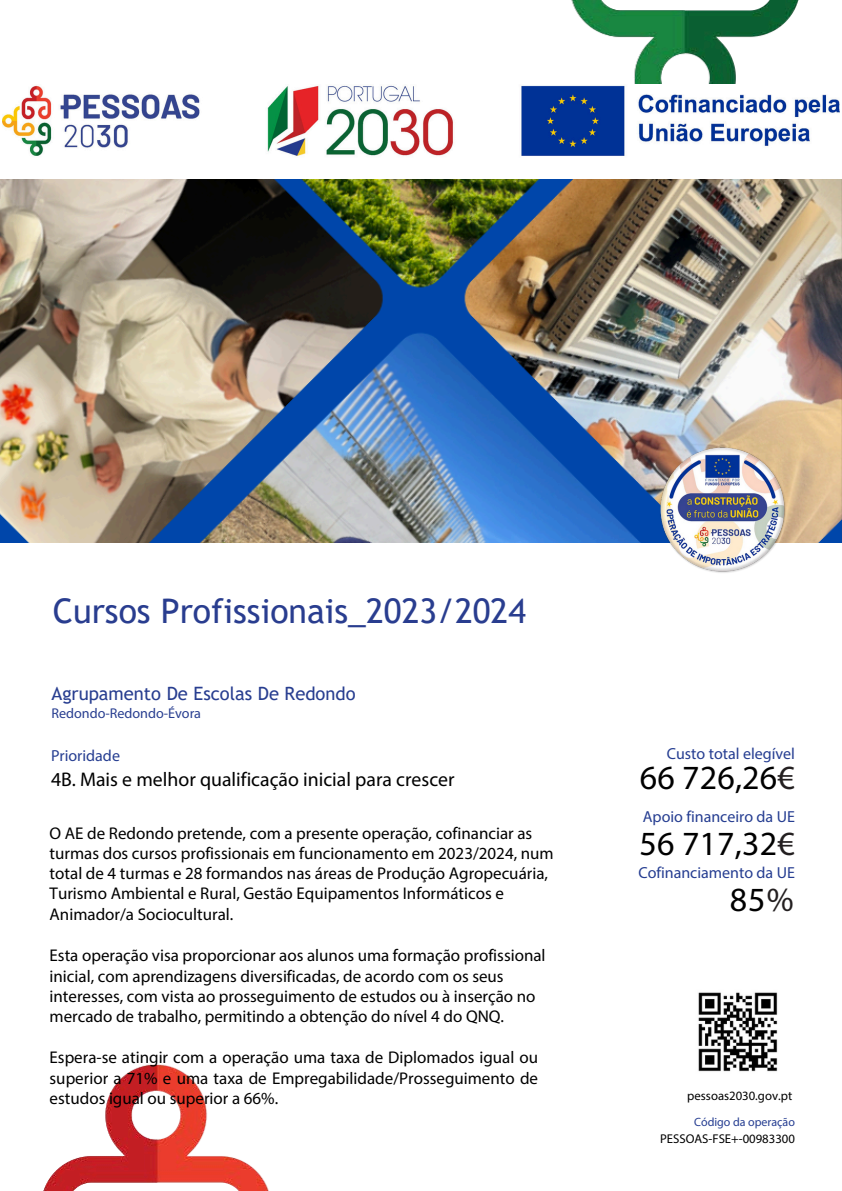
<style>
.page{position:relative;width:842px;height:1191px;background:#fff}
.page>*{position:absolute;margin:0;border:0;box-sizing:border-box;transform-origin:0 0}
.t1{font:33.9px "Trebuchet MS";color:#293d8f}
.t2{font:33.9px "Myriad Pro";letter-spacing:.005em;color:#000}
.t3{font:19.8px "Myriad Pro";color:#000}
.t4{font:18.4px "Trebuchet MS";color:#283e90}
.t5{font:17px/20.2px "Myriad Pro";color:#000}
.t6{font:16px "Myriad Pro";color:#253d91}
.t7{font:14.1px "Myriad Pro";color:#283e90}
.t8{font:12.7px "Myriad Pro";color:#000}
.t9{font:12px "Myriad Pro";color:#253d91}
.s1{color:#231f20}
</style>
<div class="page">
<img style="left:2px;top:1px;width:840px;height:1189px">
<img style="left:3px;top:85px;width:836px;height:73px">
<div style="left:0;top:189px;width:841px;height:377px;background:#fff"></div>
<div style="left:683px;top:977px;width:110px;height:108px;background:#fff"></div>
<img style="left:698px;top:992px;width:80px;height:80px">
<img style="left:0;top:179px;width:842px;height:363px">
<img style="left:655px;top:442px;width:137px;height:132px">
<h1 class="t1" style="left:53px;top:590px;width:475px">Cursos Profissionais_2023/2024</h1>
<h2 class="t4" style="left:51px;top:682px;width:306px">Agrupamento De Escolas De Redondo</h2>
<h2 class="t7" style="left:51px;top:707px;width:151px">Redondo-Redondo-Évora</h2>
<p class="t6" style="left:51px;top:749px;width:70px">Prioridade</p>
<p class="t3" style="left:51px;top:771px;width:405px">4B. Mais e melhor qualificação inicial para crescer</p>
<h2 class="t5" style="left:50px;top:824px;width:506px">O AE de Redondo pretende, com a presente operação, cofinanciar as turmas dos cursos profissionais em funcionamento em 2023/2024, num total de 4 turmas e 28 formandos nas áreas de Produção Agropecuária, Turismo Ambiental e Rural, Gestão Equipamentos Informáticos e Animador/a Sociocultural.</h2>
<h3 class="t5" style="left:50px;top:946px;width:497px">Esta operação visa proporcionar aos alunos uma formação profissional inicial, com aprendizagens diversificadas, de acordo com os seus interesses, com vista ao prosseguimento de estudos ou à inserção no mercado de trabalho, permitindo a obtenção do nível 4 do QNQ.</h3>
<h3 class="t5" style="left:50px;top:1048px;width:490px;text-align:justify">Espera-se atingir com a operação uma taxa de Diplomados igual ou superior a 71% e uma taxa de Empregabilidade/Prosseguimento de estudos igual ou superior a 66%.</h3>
<h3 class="t6" style="left:667px;top:747px;width:130px">Custo total elegível</h3>
<h3 class="t2" style="left:640px;top:763px;width:157px">66 726,26<span class="s1">€</span></h3>
<h3 class="t6" style="left:643px;top:809px;width:154px">Apoio financeiro da UE</h3>
<h3 class="t2" style="left:639px;top:829px;width:157px">56 717,32<span class="s1">€</span></h3>
<h3 class="t6" style="left:638px;top:865px;width:158px">Cofinanciamento da UE</h3>
<h3 class="t2" style="left:730px;top:885px;width:66px">85<span class="s1">%</span></h3>
<h3 class="t8" style="left:687px;top:1090px;width:106px">pessoas2030.gov.pt</h3>
<p class="t9" style="left:694px;top:1116px;width:102px">Código da operação</p>
<p class="t8" style="left:660px;top:1132px;width:136px">PESSOAS-FSE+-00983300</p>
</div>
